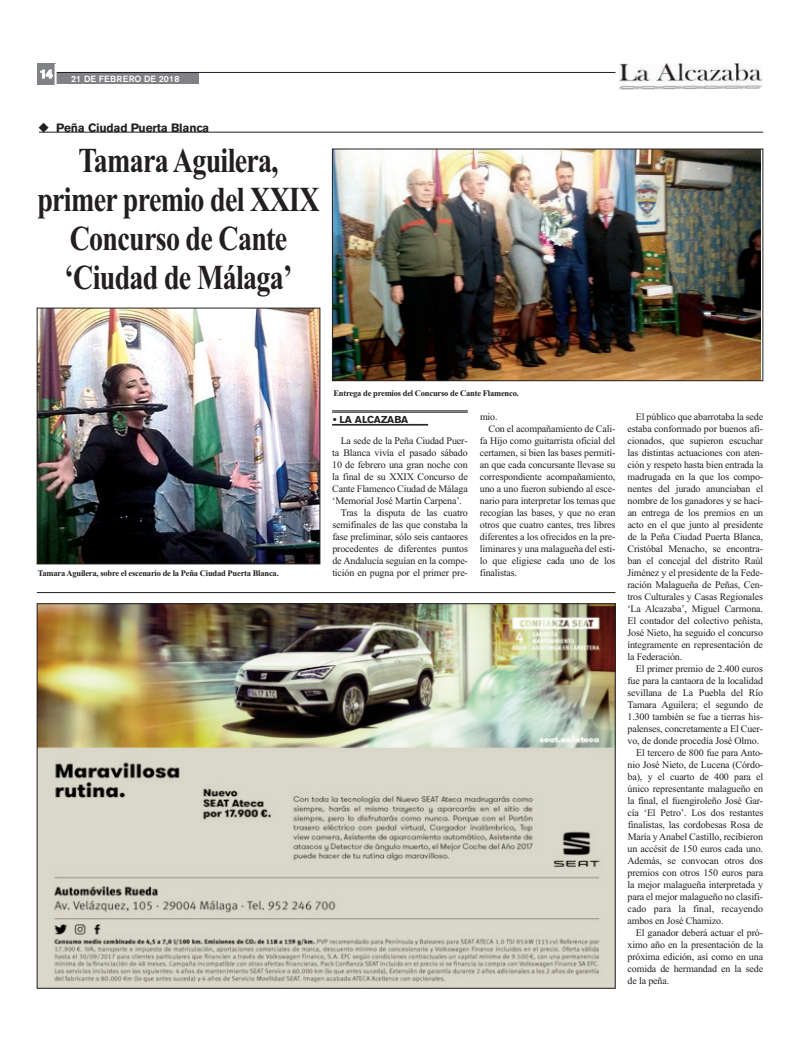
<style>
.page{position:relative;width:800px;height:1049px;background:#fff}
.page>*{position:absolute;margin:0;border:0;box-sizing:border-box;transform-origin:0 0}
.t1{font:700 35px/39px "Times New Roman";letter-spacing:-.025em;color:#231f20;text-align:center;scale:.8 1}
.t2{font:700 12px "Akzidenz Grotesk BE";letter-spacing:-.015em;color:#231f20}
.t3{font:700 12px "Akzidenz Grotesk BE";color:#fff}
.t4{font:10px "Times New Roman";letter-spacing:-.015em;color:#231f20}
.t5{font:10px "Times New Roman";letter-spacing:.005em;color:#231f20}
.t6{font:700 10px "Akzidenz Grotesk BE";color:#231f20}
.t7{font:500 9px "Akzidenz Grotesk BE";letter-spacing:.02em;color:#fff}
.t8{font:700 8.5px "Times New Roman";letter-spacing:-.025em;color:#231f20}
</style>
<div class="page">
<hr style="left:39px;top:132px;width:724px;height:1px;background:#231f20">
<hr style="left:332px;top:410px;width:135px;height:1px;background:#231f20">
<hr style="left:332px;top:412px;width:135px;height:1px;background:#231f20">
<hr style="left:332px;top:424px;width:96px;height:1px;background:#231f20">
<hr style="left:332px;top:425px;width:96px;height:1px;background:#231f20">
<img style="left:39px;top:605px;width:574px;height:381px">
<hr style="left:37px;top:592px;width:578px;height:1px;background:#231f20">
<img style="left:334px;top:151px;width:426px;height:228px">
<div style="left:332px;top:149px;width:431px;height:232px;border:1px solid #231f20"></div>
<img style="left:39px;top:310px;width:279px;height:252px">
<div style="left:37px;top:308px;width:283px;height:256px;border:1px solid #231f20"></div>
<img style="left:619px;top:63px;width:143px;height:26px">
<div style="left:52px;top:73px;width:147px;height:11px;background:#808285"></div>
<hr style="left:56px;top:72px;width:559px;height:1px;background:#231f20">
<div style="left:37px;top:64px;width:18px;height:21px;background:#808285"></div>
<svg style="left:40px;top:70px;width:13px;height:8px"></svg>
<hr style="left:55px;top:64px;width:2px;height:21px;background:#fff">
<p class="t3" style="left:40px;top:69px;width:14px">14</p>
<p class="t7" style="left:71px;top:76px;width:110px">21 DE FEBRERO DE 2018</p>
<p class="t2" style="left:38px;top:123px;width:173px">◆ Peña Ciudad Puerta Blanca</p>
<p class="t1" style="left:37px;top:140px;width:354px">Tamara Aguilera, primer premio del XXIX<br>Concurso de Cante ‘Ciudad de Málaga’</p>
<p class="t8" style="left:38px;top:568px;width:242px">Tamara Aguilera, sobre el escenario de la Peña Ciudad Puerta Blanca.</p>
<p class="t8" style="left:333px;top:388px;width:187px">Entrega de premios del Concurso de Cante Flamenco.</p>
<p class="t6" style="left:333px;top:415px;width:77px">• LA ALCAZABA</p>
<p class="t4" style="left:340px;top:435px;width:129px">La sede de la Peña Ciudad Puer-</p>
<p class="t4" style="left:332px;top:447px;width:137px">ta Blanca vivía el pasado sábado</p>
<p class="t4" style="left:332px;top:459px;width:137px">10 de febrero una gran noche con</p>
<p class="t4" style="left:332px;top:471px;width:137px">la final de su XXIX Concurso de</p>
<p class="t4" style="left:332px;top:483px;width:137px">Cante Flamenco Ciudad de Málaga</p>
<p class="t4" style="left:332px;top:495px;width:131px">‘Memorial José Martín Carpena’.</p>
<p class="t4" style="left:340px;top:507px;width:129px">Tras la disputa de las cuatro</p>
<p class="t4" style="left:332px;top:519px;width:137px">semifinales de las que constaba la</p>
<p class="t4" style="left:332px;top:531px;width:137px">fase preliminar, sólo seis cantaores</p>
<p class="t4" style="left:332px;top:543px;width:137px">procedentes de diferentes puntos</p>
<p class="t4" style="left:332px;top:555px;width:137px">de Andalucía seguían en la compe-</p>
<p class="t4" style="left:332px;top:567px;width:137px">tición en pugna por el primer pre-</p>
<p class="t4" style="left:480px;top:411px;width:19px">mio.</p>
<p class="t4" style="left:488px;top:423px;width:128px">Con el acompañamiento de Cali-</p>
<p class="t4" style="left:479px;top:435px;width:137px">fa Hijo como guitarrista oficial del</p>
<p class="t4" style="left:479px;top:447px;width:137px">certamen, si bien las bases permití-</p>
<p class="t4" style="left:479px;top:459px;width:137px">an que cada concursante llevase su</p>
<p class="t4" style="left:479px;top:471px;width:137px">correspondiente acompañamiento,</p>
<p class="t4" style="left:479px;top:483px;width:137px">uno a uno fueron subiendo al esce-</p>
<p class="t4" style="left:479px;top:495px;width:137px">nario para interpretar los temas que</p>
<p class="t4" style="left:479px;top:507px;width:137px">recogían las bases, y que no eran</p>
<p class="t4" style="left:479px;top:519px;width:137px">otros que cuatro cantes, tres libres</p>
<p class="t4" style="left:479px;top:531px;width:137px">diferentes a los ofrecidos en la pre-</p>
<p class="t4" style="left:480px;top:543px;width:137px">liminares y una malagueña del esti-</p>
<p class="t4" style="left:479px;top:555px;width:137px">lo que eligiese cada uno de los</p>
<p class="t4" style="left:479px;top:567px;width:39px">finalistas.</p>
<p class="t4" style="left:635px;top:411px;width:129px">El público que abarrotaba la sede</p>
<p class="t4" style="left:627px;top:423px;width:137px">estaba conformado por buenos afi-</p>
<p class="t4" style="left:627px;top:435px;width:137px">cionados, que supieron escuchar</p>
<p class="t4" style="left:627px;top:447px;width:137px">las distintas actuaciones con aten-</p>
<p class="t4" style="left:627px;top:459px;width:137px">ción y respeto hasta bien entrada la</p>
<p class="t4" style="left:627px;top:471px;width:137px">madrugada en la que los compo-</p>
<p class="t4" style="left:627px;top:483px;width:137px">nentes del jurado anunciaban el</p>
<p class="t4" style="left:627px;top:495px;width:137px">nombre de los ganadores y se hací-</p>
<p class="t4" style="left:627px;top:507px;width:137px">an entrega de los premios en un</p>
<p class="t4" style="left:627px;top:519px;width:137px">acto en el que junto al presidente</p>
<p class="t4" style="left:627px;top:531px;width:137px">de la Peña Ciudad Puerta Blanca,</p>
<p class="t4" style="left:627px;top:543px;width:137px">Cristóbal Menacho, se encontra-</p>
<p class="t4" style="left:627px;top:555px;width:137px">ban el concejal del distrito Raúl</p>
<p class="t4" style="left:627px;top:567px;width:137px">Jiménez y el presidente de la Fede-</p>
<p class="t4" style="left:627px;top:579px;width:137px">ración Malagueña de Peñas, Cen-</p>
<p class="t4" style="left:627px;top:591px;width:137px">tros Culturales y Casas Regionales</p>
<p class="t4" style="left:627px;top:603px;width:137px">‘La Alcazaba’, Miguel Carmona.</p>
<p class="t4" style="left:627px;top:615px;width:137px">El contador del colectivo peñista,</p>
<p class="t4" style="left:627px;top:627px;width:137px">José Nieto, ha seguido el concurso</p>
<p class="t4" style="left:627px;top:639px;width:137px">íntegramente en representación de</p>
<p class="t4" style="left:627px;top:651px;width:56px">la Federación.</p>
<p class="t4" style="left:635px;top:663px;width:129px">El primer premio de 2.400 euros</p>
<p class="t4" style="left:627px;top:675px;width:137px">fue para la cantaora de la localidad</p>
<p class="t4" style="left:627px;top:687px;width:137px">sevillana de La Puebla del Río</p>
<p class="t4" style="left:627px;top:699px;width:137px">Tamara Aguilera; el segundo de</p>
<p class="t4" style="left:627px;top:711px;width:137px">1.300 también se fue a tierras his-</p>
<p class="t4" style="left:627px;top:723px;width:137px">palenses, concretamente a El Cuer-</p>
<p class="t4" style="left:627px;top:735px;width:133px">vo, de donde procedía José Olmo.</p>
<p class="t4" style="left:636px;top:747px;width:129px">El tercero de 800 fue para Anto-</p>
<p class="t4" style="left:627px;top:759px;width:137px">nio José Nieto, de Lucena (Córdo-</p>
<p class="t4" style="left:627px;top:771px;width:137px">ba), y el cuarto de 400 para el</p>
<p class="t4" style="left:627px;top:783px;width:137px">único representante malagueño en</p>
<p class="t4" style="left:627px;top:795px;width:137px">la final, el fuengiroleño José Gar-</p>
<p class="t4" style="left:627px;top:807px;width:137px">cía ‘El Petro’. Los dos restantes</p>
<p class="t4" style="left:627px;top:819px;width:137px">finalistas, las cordobesas Rosa de</p>
<p class="t4" style="left:627px;top:831px;width:137px">María yAnabel Castillo, recibieron</p>
<p class="t4" style="left:627px;top:843px;width:137px">un accésit de 150 euros cada uno.</p>
<p class="t4" style="left:627px;top:855px;width:137px">Además, se convocan otros dos</p>
<p class="t4" style="left:627px;top:867px;width:137px">premios con otros 150 euros para</p>
<p class="t4" style="left:627px;top:879px;width:137px">la mejor malagueña interpretada y</p>
<p class="t4" style="left:627px;top:891px;width:137px">para el mejor malagueño no clasifi-</p>
<p class="t5" style="left:627px;top:903px;width:137px">cado para la final, recayendo</p>
<p class="t4" style="left:627px;top:915px;width:98px">ambos en José Chamizo.</p>
<p class="t4" style="left:635px;top:927px;width:129px">El ganador deberá actuar el pró-</p>
<p class="t4" style="left:627px;top:939px;width:137px">ximo año en la presentación de la</p>
<p class="t4" style="left:627px;top:951px;width:137px">próxima edición, así como en una</p>
<p class="t4" style="left:627px;top:963px;width:137px">comida de hermandad en la sede</p>
<p class="t4" style="left:627px;top:975px;width:43px">de la peña.</p>
</div>
